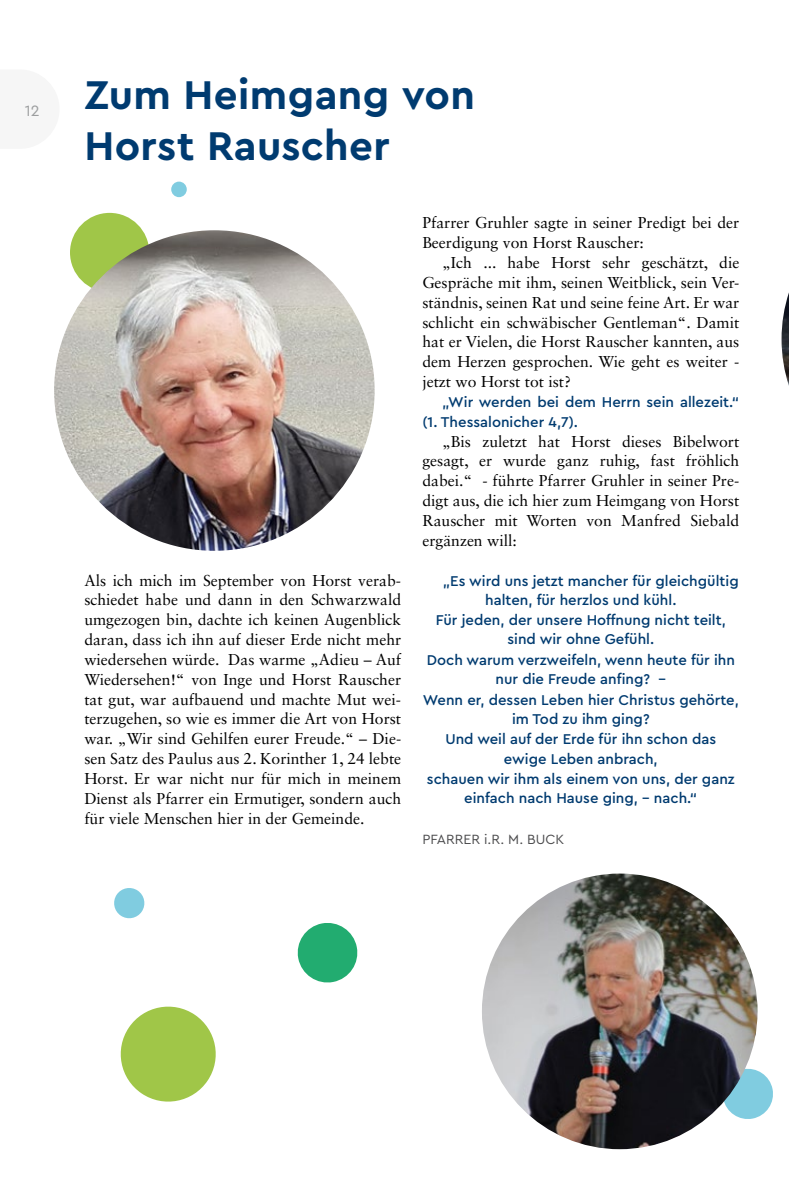
<style>
.page{position:relative;width:789px;height:1181px;background:#fff}
.page>*{position:absolute;margin:0;border:0;box-sizing:border-box;transform-origin:0 0}
.t1{font:700 42px/50.4px "Cera Pro";letter-spacing:.01em;color:#003b70}
.t2{font:15.75px/19.8px "Sabon LT Std";color:#000;text-align:justify}
.t3{font:15.75px "Cera Pro";color:#9c9e9f}
.t4{font:500 14.88px/19.8px "Cera Pro";color:#003b70}
.t5{font:14px "Cera Pro";color:#4b4b4d}
</style>
<div class="page">
<svg style="left:114px;top:888px;width:31px;height:31px"></svg>
<svg style="left:120px;top:1006px;width:96px;height:96px"></svg>
<svg style="left:753px;top:1023px;width:4px;height:20px"></svg>
<div style="left:70px;top:213px;width:79px;height:79px;background:#a0c648;border-radius:50%"></div>
<svg style="left:171px;top:182px;width:16px;height:15px"></svg>
<img style="left:54px;top:230px;width:321px;height:321px;border-radius:160px">
<img style="left:781px;top:292px;width:8px;height:94px">
<svg style="left:720px;top:1067px;width:53px;height:52px"></svg>
<svg style="left:297px;top:923px;width:61px;height:60px"></svg>
<img style="left:482px;top:873px;width:275px;height:276px;border-radius:138px">
<p class="t3" style="left:25px;top:100px;width:16px">12</p>
<h1 class="t1" style="left:84px;top:68px;width:392px">Zum Heimgang von<br>Horst Rauscher</h1>
<p class="t2" style="left:84px;top:570px;width:318px">Als ich mich im September von Horst verab&shy;schiedet habe und dann in den Schwarzwald umgezogen bin, dachte ich keinen Augenblick daran, dass ich ihn auf dieser Erde nicht mehr wiedersehen würde. Das warme „Adieu – Auf Wiedersehen!“ von Inge und Horst Rauscher tat gut, war aufbauend und machte Mut wei&shy;terzugehen, so wie es immer die Art von Horst war. „Wir sind Gehilfen eurer Freude.“ – Die&shy;sen Satz des Paulus aus 2. Korinther 1, 24 lebte Horst. Er war nicht nur für mich in meinem Dienst als Pfarrer ein Ermutiger, sondern auch für viele Menschen hier in der Gemeinde.</p>
<p class="t2" style="left:422px;top:213px;width:318px">Pfarrer Gruhler sagte in seiner Predigt bei der<br>Beerdigung von Horst Rauscher:</p>
<p class="t2" style="left:422px;top:252px;width:318px;text-indent:20px">„Ich ... habe Horst sehr geschätzt, die Gespräche mit ihm, seinen Weitblick, sein Ver&shy;ständnis, seinen Rat und seine feine Art. Er war schlicht ein schwäbischer Gentleman“. Damit hat er Vielen, die Horst Rauscher kannten, aus dem Herzen gesprochen. Wie geht es weiter - jetzt wo Horst tot ist?</p>
<p class="t4" style="left:422px;top:391px;width:318px;text-indent:20px">„Wir werden bei dem Herrn sein allezeit.“ (1. Thessalonicher 4,7).</p>
<p class="t2" style="left:422px;top:431px;width:318px;text-indent:20px">„Bis zuletzt hat Horst dieses Bibelwort gesagt, er wurde ganz ruhig, fast fröhlich dabei.“ - führte Pfarrer Gruhler in seiner Pre&shy;digt aus, die ich hier zum Heimgang von Horst Rauscher mit Worten von Manfred Siebald ergänzen will:</p>
<p class="t4" style="left:443px;top:570px;width:297px">„Es wird uns jetzt mancher für gleichgültig</p>
<p class="t4" style="left:485px;top:590px;width:193px">halten, für herzlos und kühl.</p>
<p class="t4" style="left:436px;top:610px;width:291px">Für jeden, der unsere Hoffnung nicht teilt,</p>
<p class="t4" style="left:507px;top:629px;width:148px">sind wir ohne Gefühl.</p>
<p class="t4" style="left:427px;top:649px;width:310px">Doch warum verzweifeln, wenn heute für ihn</p>
<p class="t4" style="left:495px;top:668px;width:172px">nur die Freude anfing? -</p>
<p class="t4" style="left:423px;top:689px;width:317px">Wenn er, dessen Leben hier Christus gehörte,</p>
<p class="t4" style="left:512px;top:708px;width:139px">im Tod zu ihm ging?</p>
<p class="t4" style="left:445px;top:729px;width:272px">Und weil auf der Erde für ihn schon das</p>
<p class="t4" style="left:504px;top:748px;width:155px">ewige Leben anbrach,</p>
<p class="t4" style="left:427px;top:768px;width:309px">schauen wir ihm als einem von uns, der ganz</p>
<p class="t4" style="left:464px;top:788px;width:235px">einfach nach Hause ging, - nach.“</p>
<p class="t5" style="left:422px;top:829px;width:143px">PFARRER i.R. M. BUCK</p>
</div>
